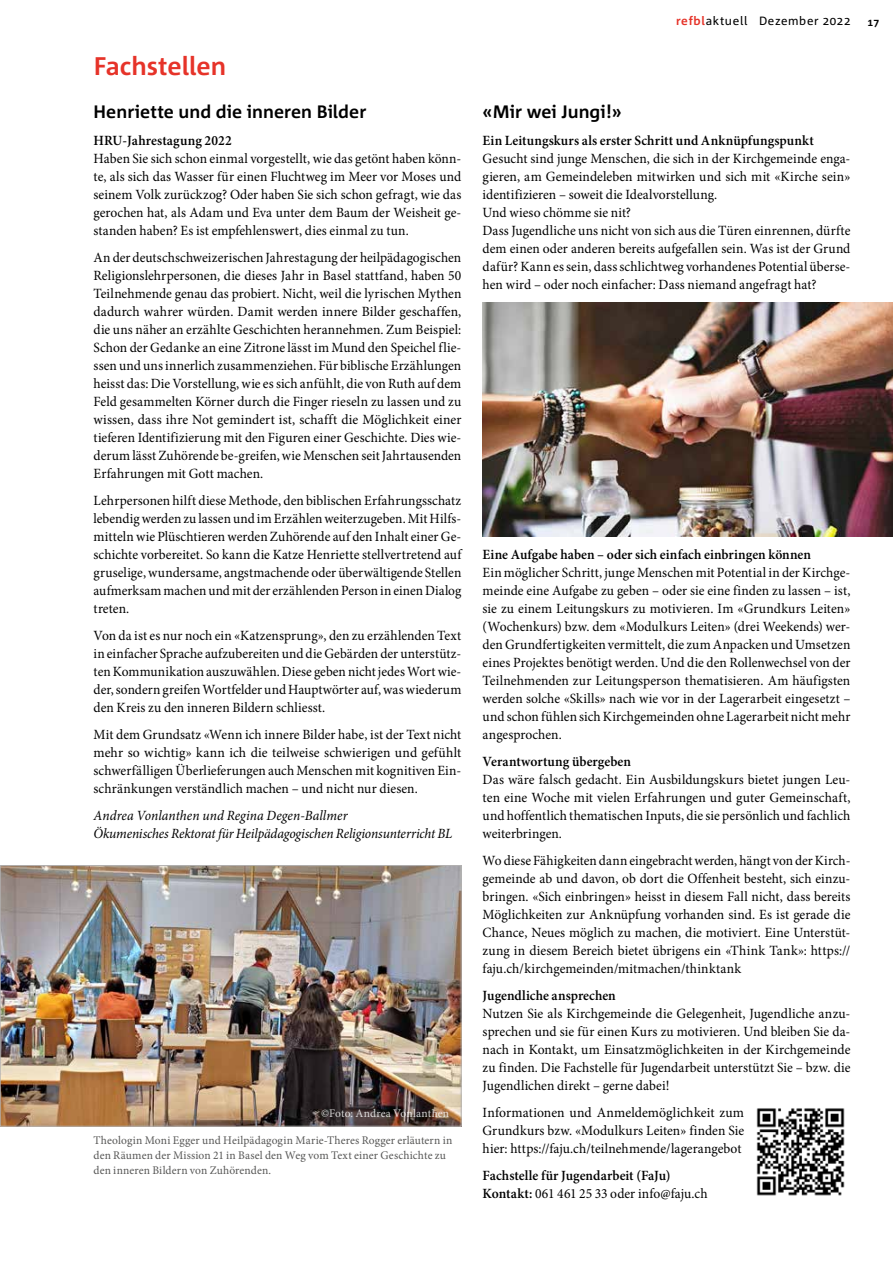
<style>
.page{position:relative;width:893px;height:1263px;background:#fff}
.page>*{position:absolute;margin:0;border:0;box-sizing:border-box;transform-origin:0 0}
.t1{font:700 25.5px "Corpid C1";color:#e63329}
.t2{font:700 18px "Corpid C1";color:#000}
.t3{font:14.1px/18px "Minion Pro";color:#000;text-align:justify;scale:.96 1}
.t4{font:14.1px/18px "Minion Pro";color:#000;text-align:justify;scale:.95 1}
.t5{font:14.1px/18px "Minion Pro";color:#000;text-align:justify}
.t6{font:600 14.1px/18px "Minion Pro";letter-spacing:.005em;color:#000;scale:.96 1}
.t7{font:italic 14.1px/18px "Minion Pro";letter-spacing:-.005em;color:#000;scale:.96 1}
.t8{font:12px "Corpid C1";letter-spacing:.05em;color:#000}
.t9{font:11.7px/15px "Minion Pro";letter-spacing:.01em;color:#575756}
.t10{font:11.7px "Minion Pro";letter-spacing:.005em;color:#fff}
.t11{font:700 10.5px "Corpid C1";color:#000}
.s1{font-weight:700;color:#e63329}
.s2{font-weight:400}
</style>
<div class="page">
<img style="left:483px;top:303px;width:410px;height:234px">
<img style="left:2px;top:867px;width:457px;height:257px">
<div style="left:0;top:865px;width:461px;height:261px;border:1px solid #b3b2b2"></div>
<img style="left:756px;top:1108px;width:89px;height:88px">
<h1 class="t1" style="left:94px;top:50px;width:134px">Fachstellen</h1>
<p class="t2" style="left:94px;top:101px;width:274px">Henriette und die inneren Bilder</p>
<p class="t6" style="left:94px;top:132px;width:145px">HRU-Jahrestagung 2022</p>
<p class="t3" style="left:94px;top:150px;width:385px">Haben Sie sich schon einmal vorgestellt, wie das getönt haben könn&shy;te, als sich das Wasser für einen Fluchtweg im Meer vor Moses und seinem Volk zurückzog? Oder haben Sie sich schon gefragt, wie das gerochen hat, als Adam und Eva unter dem Baum der Weisheit ge&shy;standen haben? Es ist empfehlenswert, dies einmal zu tun.</p>
<p class="t3" style="left:94px;top:249px;width:385px">An der deutschschweizerischen Jahrestagung der heilpädagogischen Religionslehrpersonen, die dieses Jahr in Basel stattfand, haben 50<br>Teilnehmende genau das probiert. Nicht, weil die lyrischen Mythen dadurch wahrer würden. Damit werden innere Bilder geschaffen, die uns näher an erzählte Geschichten herannehmen. Zum Beispiel:<br>Schon der Gedanke an eine Zitrone lässt im Mund den Speichel flie&shy;ssen und uns innerlich zusammenziehen. Für biblische Erzählungen heisst das: Die Vorstellung, wie es sich anfühlt, die von Ruth auf dem Feld gesammelten Körner durch die Finger rieseln zu lassen und zu wissen, dass ihre Not gemindert ist, schafft die Möglichkeit einer tieferen Identifizierung mit den Figuren einer Geschichte. Dies wie&shy;derum lässt Zuhörende be-greifen, wie Menschen seit Jahrtausenden Erfahrungen mit Gott machen.</p>
<p class="t3" style="left:94px;top:492px;width:385px">Lehrpersonen hilft diese Methode, den biblischen Erfahrungsschatz lebendig werden zu lassen und im Erzählen weiterzugeben. Mit Hilfs&shy;mitteln wie Plüschtieren werden Zuhörende auf den Inhalt einer Ge&shy;schichte vorbereitet. So kann die Katze Henriette stellvertretend auf gruselige, wundersame, angstmachende oder überwältigende Stellen aufmerksam machen und mit der erzählenden Person in einen Dialog treten.</p>
<p class="t3" style="left:94px;top:627px;width:385px">Von da ist es nur noch ein «Katzensprung», den zu erzählenden Text in einfacher Sprache aufzubereiten und die Gebärden der unterstütz&shy;ten Kommunikation auszuwählen. Diese geben nicht jedes Wort wie&shy;der, sondern greifen Wortfelder und Hauptwörter auf, was wiederum den Kreis zu den inneren Bildern schliesst.</p>
<p class="t3" style="left:94px;top:726px;width:385px">Mit dem Grundsatz «Wenn ich innere Bilder habe, ist der Text nicht mehr so wichtig» kann ich die teilweise schwierigen und gefühlt schwerfälligen Überlieferungen auch Menschen mit kognitiven Ein&shy;schränkungen verständlich machen – und nicht nur diesen.</p>
<p class="t7" style="left:94px;top:807px;width:375px">Andrea Vonlanthen und Regina Degen-Ballmer<br>Ökumenisches Rektorat für Heilpädagogischen Religionsunterricht BL</p>
<p class="t10" style="left:321px;top:1105px;width:129px">©Foto: Andrea Vonlanthen</p>
<p class="t9" style="left:94px;top:1133px;width:360px">Theologin Moni Egger und Heilpädagogin Marie-Theres Rogger erläutern in den Räumen der Mission 21 in Basel den Weg vom Text einer Geschichte zu den inneren Bildern von Zuhörenden.</p>
<p class="t2" style="left:483px;top:101px;width:141px">«Mir wei Jungi!»</p>
<p class="t8" style="left:676px;top:14px;width:176px"><span class="s1">refbl</span>aktuell Dezember 2022</p>
<p class="t11" style="left:867px;top:15px;width:13px">17</p>
<p class="t6" style="left:483px;top:132px;width:346px">Ein Leitungskurs als erster Schritt und Anknüpfungspunkt</p>
<p class="t3" style="left:483px;top:150px;width:385px;text-align:left">Gesucht sind junge Menschen, die sich in der Kirchgemeinde enga&shy;gieren, am Gemeindeleben mitwirken und sich mit «Kirche sein» identifizieren – soweit die Idealvorstellung.<br>Und wieso chömme sie nit?<br>Dass Jugendliche uns nicht von sich aus die Türen einrennen, dürfte dem einen oder anderen bereits aufgefallen sein. Was ist der Grund dafür? Kann es sein, dass schlichtweg vorhandenes Potential überse&shy;hen wird – oder noch einfacher: Dass niemand angefragt hat?</p>
<p class="t6" style="left:483px;top:546px;width:344px">Eine Aufgabe haben – oder sich einfach einbringen können</p>
<p class="t3" style="left:483px;top:564px;width:385px">Ein möglicher Schritt, junge Menschen mit Potential in der Kirchge&shy;meinde eine Aufgabe zu geben – oder sie eine finden zu lassen – ist, sie zu einem Leitungskurs zu motivieren. Im «Grundkurs Leiten» (Wochenkurs) bzw. dem «Modulkurs Leiten» (drei Weekends) wer&shy;den Grundfertigkeiten vermittelt, die zum Anpacken und Umsetzen eines Projektes benötigt werden. Und die den Rollenwechsel von der Teilnehmenden zur Leitungsperson thematisieren. Am häufigsten werden solche «Skills» nach wie vor in der Lagerarbeit eingesetzt – und schon fühlen sich Kirchgemeinden ohne Lagerarbeit nicht mehr angesprochen.</p>
<p class="t6" style="left:483px;top:753px;width:156px">Verantwortung übergeben</p>
<p class="t5" style="left:483px;top:771px;width:369px">Das wäre falsch gedacht. Ein Ausbildungskurs bietet jungen Leu&shy;ten eine Woche mit vielen Erfahrungen und guter Gemeinschaft, und hoffentlich thematischen Inputs, die sie persönlich und fachlich weiterbringen.</p>
<p class="t4" style="left:483px;top:852px;width:389px">Wo diese Fähigkeiten dann eingebracht werden, hängt von der Kirch&shy;gemeinde ab und davon, ob dort die Offenheit besteht, sich einzu&shy;bringen. «Sich einbringen» heisst in diesem Fall nicht, dass bereits Möglichkeiten zur Anknüpfung vorhanden sind. Es ist gerade die Chance, Neues möglich zu machen, die motiviert. Eine Unterstüt&shy;zung in diesem Bereich bietet übrigens ein «Think Tank»: https:// faju.ch/kirchgemeinden/mitmachen/thinktank</p>
<p class="t6" style="left:483px;top:987px;width:140px">Jugendliche ansprechen</p>
<p class="t3" style="left:483px;top:1005px;width:385px">Nutzen Sie als Kirchgemeinde die Gelegenheit, Jugendliche anzu&shy;sprechen und sie für einen Kurs zu motivieren. Und bleiben Sie da&shy;nach in Kontakt, um Einsatzmöglichkeiten in der Kirchgemeinde zu finden. Die Fachstelle für Jugendarbeit unterstützt Sie – bzw. die Jugendlichen direkt – gerne dabei!</p>
<p class="t5" style="left:483px;top:1104px;width:263px">Informationen und Anmeldemöglichkeit zum Grundkurs bzw. «Modulkurs Leiten» finden Sie hier: https://faju.ch/teilnehmende/lagerangebot</p>
<p class="t6" style="left:483px;top:1167px;width:236px">Fachstelle für Jugendarbeit (FaJu)<br>Kontakt: <span class="s2">061 461 25 33 oder info@faju.ch</span></p>
</div>
